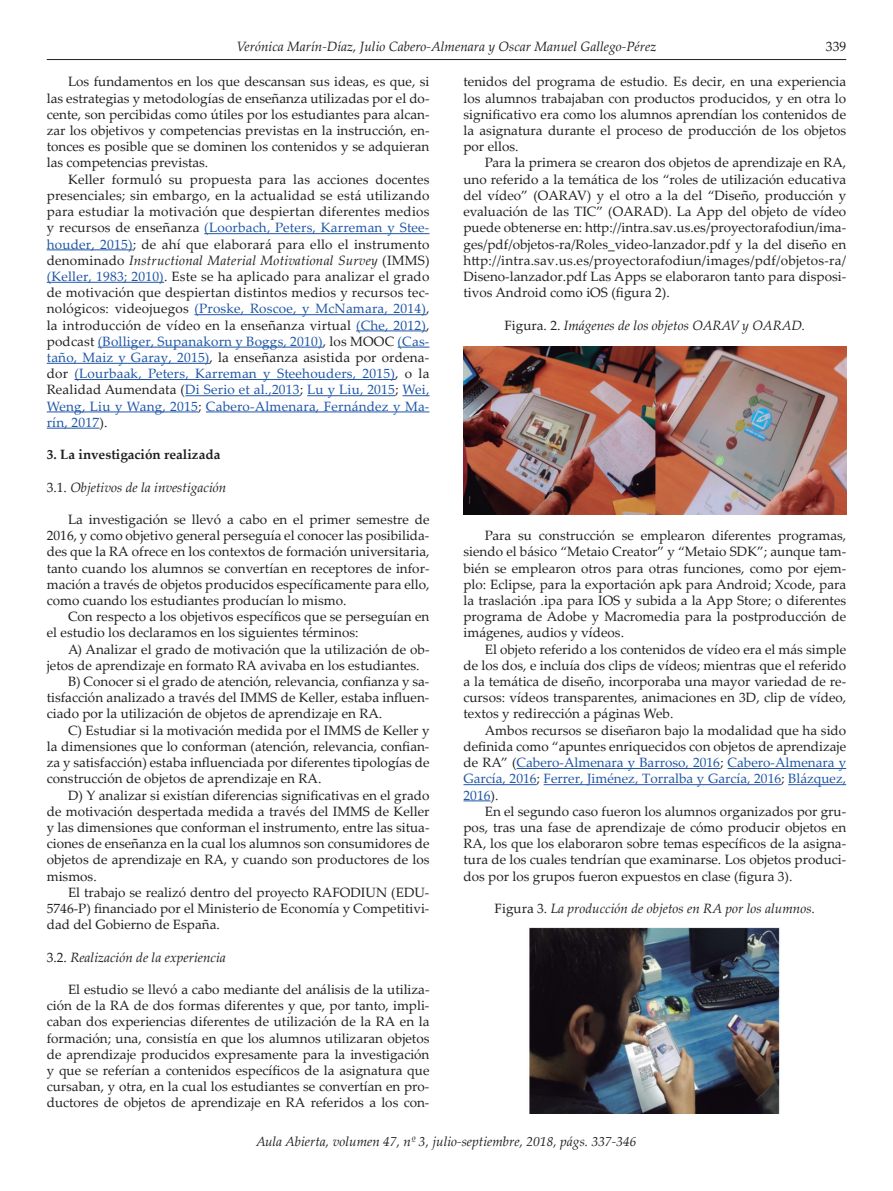
<style>
.page{position:relative;width:893px;height:1191px;background:#fff}
.page>*{position:absolute;margin:0;border:0;box-sizing:border-box;transform-origin:0 0}
.t1{font:13.5px/16.2px "Palatino Linotype";color:#231f20;text-align:justify}
.t2{font:italic 13.5px "Palatino Linotype";color:#231f20}
.t3{font:700 13.5px "Palatino Linotype";color:#231f20}
.s1{color:#1e56a6}
.s2{font-style:italic}
.s3{font-style:normal}
</style>
<div class="page">
<hr style="left:47px;top:59px;width:799px;height:1px;background:#231f20">
<hr style="left:204px;top:233px;width:225px;height:1px;background:#1e56a6">
<hr style="left:47px;top:249px;width:86px;height:1px;background:#1e56a6">
<hr style="left:47px;top:282px;width:117px;height:1px;background:#1e56a6">
<hr style="left:194px;top:314px;width:232px;height:1px;background:#1e56a6">
<hr style="left:356px;top:330px;width:70px;height:1px;background:#1e56a6">
<hr style="left:98px;top:347px;width:225px;height:1px;background:#1e56a6">
<hr style="left:398px;top:347px;width:31px;height:1px;background:#1e56a6">
<hr style="left:47px;top:363px;width:163px;height:1px;background:#1e56a6">
<hr style="left:74px;top:379px;width:321px;height:1px;background:#1e56a6">
<hr style="left:185px;top:395px;width:115px;height:1px;background:#1e56a6">
<hr style="left:307px;top:395px;width:88px;height:1px;background:#1e56a6">
<svg style="left:402px;top:395px;width:27px;height:1px"></svg>
<hr style="left:47px;top:411px;width:151px;height:1px;background:#1e56a6">
<hr style="left:206px;top:411px;width:223px;height:1px;background:#1e56a6">
<hr style="left:47px;top:428px;width:52px;height:1px;background:#1e56a6">
<hr style="left:517px;top:768px;width:203px;height:1px;background:#1e56a6">
<hr style="left:728px;top:768px;width:118px;height:1px;background:#1e56a6">
<hr style="left:463px;top:784px;width:74px;height:1px;background:#1e56a6">
<hr style="left:544px;top:784px;width:237px;height:1px;background:#1e56a6">
<hr style="left:788px;top:784px;width:58px;height:1px;background:#1e56a6">
<svg style="left:463px;top:800px;width:27px;height:1px"></svg>
<img style="left:529px;top:927px;width:251px;height:186px">
<img style="left:463px;top:347px;width:383px;height:167px">
<p class="t2" style="left:237px;top:36px;width:421px">Verónica Marín-Díaz, Julio Cabero-Almenara y Oscar Manuel Gallego-Pérez</p>
<p class="t1" style="left:826px;top:38px;width:22px">339</p>
<p class="t1" style="left:47px;top:73px;width:384px;text-indent:21px">Los fundamentos en los que descansan sus ideas, es que, si las estrategias y metodologías de enseñanza utilizadas por el do&shy;cente, son percibidas como útiles por los estudiantes para alcan&shy;zar los objetivos y competencias previstas en la instrucción, en&shy;tonces es posible que se dominen los contenidos y se adquieran las competencias previstas.</p>
<p class="t1" style="left:47px;top:170px;width:384px;text-indent:21px">Keller formuló su propuesta para las acciones docentes presenciales; sin embargo, en la actualidad se está utilizando para estudiar la motivación que despiertan diferentes medios y recursos de enseñanza <span class="s1">(Loorbach, Peters, Karreman y Stee&shy;houder, 2015)</span>; de ahí que elaborará para ello el instrumento denominado <span class="s2">Instructional Material Motivational Survey</span> (IMMS) <span class="s1">(Keller, 1983; 2010)</span>. Este se ha aplicado para analizar el grado de motivación que despiertan distintos medios y recursos tec&shy;nológicos: videojuegos <span class="s1">(Proske, Roscoe, y McNamara, 2014)</span>, la introducción de vídeo en la enseñanza virtual <span class="s1">(Che, 2012)</span>, podcast <span class="s1">(Bolliger, Supanakorn y Boggs, 2010)</span>, los MOOC <span class="s1">(Cas&shy;taño, Maiz y Garay, 2015)</span>, la enseñanza asistida por ordena&shy;dor <span class="s1">(Lourbaak, Peters, Karreman y Steehouders, 2015)</span>, o la Realidad Aumendata (<span class="s1">Di Serio et al.,2013</span>; <span class="s1">Lu y Liu, 2015</span>; <span class="s1">Wei, Weng, Liu y Wang, 2015</span>; <span class="s1">Cabero-Almenara, Fernández y Ma&shy;rín, 2017</span>).</p>
<p class="t3" style="left:47px;top:445px;width:175px">3. La investigación realizada</p>
<p class="t2" style="left:47px;top:477px;width:181px"><span class="s3">3.1.</span> Objetivos de la investigación</p>
<p class="t1" style="left:47px;top:511px;width:384px;text-indent:21px">La investigación se llevó a cabo en el primer semestre de 2016, y como objetivo general perseguía el conocer las posibilida&shy;des que la RA ofrece en los contextos de formación universitaria, tanto cuando los alumnos se convertían en receptores de infor&shy;mación a través de objetos producidos específicamente para ello, como cuando los estudiantes producían lo mismo.</p>
<p class="t1" style="left:47px;top:608px;width:384px;text-indent:21px">Con respecto a los objetivos específicos que se perseguían en el estudio los declaramos en los siguientes términos:</p>
<p class="t1" style="left:68px;top:640px;width:363px">A) Analizar el grado de motivación que la utilización de ob-</p>
<p class="t1" style="left:47px;top:656px;width:374px">jetos de aprendizaje en formato RA avivaba en los estudiantes.</p>
<p class="t1" style="left:68px;top:673px;width:363px">B) Conocer si el grado de atención, relevancia, confianza y sa-</p>
<p class="t1" style="left:47px;top:689px;width:384px">tisfacción analizado a través del IMMS de Keller, estaba influen-</p>
<p class="t1" style="left:47px;top:705px;width:337px">ciado por la utilización de objetos de aprendizaje en RA.</p>
<p class="t1" style="left:68px;top:721px;width:363px">C) Estudiar si la motivación medida por el IMMS de Keller y</p>
<p class="t1" style="left:47px;top:737px;width:384px">la dimensiones que lo conforman (atención, relevancia, confian-</p>
<p class="t1" style="left:47px;top:754px;width:384px">za y satisfacción) estaba influenciada por diferentes tipologías de</p>
<p class="t1" style="left:47px;top:770px;width:276px">construcción de objetos de aprendizaje en RA.</p>
<p class="t1" style="left:68px;top:786px;width:363px">D) Y analizar si existían diferencias significativas en el grado</p>
<p class="t1" style="left:47px;top:802px;width:384px">de motivación despertada medida a través del IMMS de Keller</p>
<p class="t1" style="left:47px;top:818px;width:384px">y las dimensiones que conforman el instrumento, entre las situa-</p>
<p class="t1" style="left:47px;top:835px;width:384px">ciones de enseñanza en la cual los alumnos son consumidores de</p>
<p class="t1" style="left:47px;top:851px;width:384px">objetos de aprendizaje en RA, y cuando son productores de los</p>
<p class="t1" style="left:47px;top:867px;width:51px">mismos.</p>
<p class="t1" style="left:68px;top:883px;width:363px">El trabajo se realizó dentro del proyecto RAFODIUN (EDU-</p>
<p class="t1" style="left:47px;top:899px;width:384px">5746-P) financiado por el Ministerio de Economía y Competitivi-</p>
<p class="t1" style="left:47px;top:916px;width:175px">dad del Gobierno de España.</p>
<p class="t2" style="left:47px;top:947px;width:180px"><span class="s3">3.2.</span> Realización de la experiencia</p>
<p class="t1" style="left:47px;top:980px;width:384px;text-indent:21px">El estudio se llevó a cabo mediante del análisis de la utiliza&shy;ción de la RA de dos formas diferentes y que, por tanto, impli&shy;caban dos experiencias diferentes de utilización de la RA en la formación; una, consistía en que los alumnos utilizaran objetos de aprendizaje producidos expresamente para la investigación y que se referían a contenidos específicos de la asignatura que cursaban, y otra, en la cual los estudiantes se convertían en pro&shy;ductores de objetos de aprendizaje en RA referidos a los con-</p>
<p class="t1" style="left:463px;top:73px;width:384px">tenidos del programa de estudio. Es decir, en una experiencia los alumnos trabajaban con productos producidos, y en otra lo significativo era como los alumnos aprendían los contenidos de la asignatura durante el proceso de producción de los objetos por ellos.</p>
<p class="t1" style="left:463px;top:154px;width:384px;text-indent:21px">Para la primera se crearon dos objetos de aprendizaje en RA, uno referido a la temática de los “roles de utilización educativa del vídeo” (OARAV) y el otro a la del “Diseño, producción y evaluación de las TIC” (OARAD). La App del objeto de vídeo puede obtenerse en: http://intra.sav.us.es/proyectorafodiun/ima&shy;ges/pdf/objetos-ra/Roles_video-lanzador.pdf y la del diseño en http://intra.sav.us.es/proyectorafodiun/images/pdf/objetos-ra/ Diseno-lanzador.pdf Las Apps se elaboraron tanto para disposi&shy;tivos Android como iOS (figura 2).</p>
<p class="t2" style="left:504px;top:315px;width:302px"><span class="s3">Figura. 2.</span> Imágenes de los objetos OARAV y OARAD.</p>
<p class="t1" style="left:463px;top:527px;width:384px;text-indent:21px">Para su construcción se emplearon diferentes programas, siendo el básico “Metaio Creator” y “Metaio SDK”; aunque tam&shy;bién se emplearon otros para otras funciones, como por ejem&shy;plo: Eclipse, para la exportación apk para Android; Xcode, para la traslación .ipa para IOS y subida a la App Store; o diferentes programa de Adobe y Macromedia para la postproducción de imágenes, audios y vídeos.</p>
<p class="t1" style="left:463px;top:640px;width:384px;text-indent:21px">El objeto referido a los contenidos de vídeo era el más simple de los dos, e incluía dos clips de vídeos; mientras que el referido a la temática de diseño, incorporaba una mayor variedad de re&shy;cursos: vídeos transparentes, animaciones en 3D, clip de vídeo, textos y redirección a páginas Web.</p>
<p class="t1" style="left:463px;top:721px;width:384px;text-indent:21px">Ambos recursos se diseñaron bajo la modalidad que ha sido definida como “apuntes enriquecidos con objetos de aprendizaje de RA” (<span class="s1">Cabero-Almenara y Barroso, 2016</span>; <span class="s1">Cabero-Almenara y García, 2016</span>; <span class="s1">Ferrer, Jiménez, Torralba y García, 2016</span>; <span class="s1">Blázquez, 2016</span>).</p>
<p class="t1" style="left:463px;top:802px;width:384px;text-indent:21px">En el segundo caso fueron los alumnos organizados por gru&shy;pos, tras una fase de aprendizaje de cómo producir objetos en RA, los que los elaboraron sobre temas específicos de la asigna&shy;tura de los cuales tendrían que examinarse. Los objetos produci&shy;dos por los grupos fueron expuestos en clase (figura 3).</p>
<p class="t2" style="left:495px;top:898px;width:322px"><span class="s3">Figura 3.</span> La producción de objetos en RA por los alumnos.</p>
<p class="t2" style="left:256px;top:1131px;width:382px">Aula Abierta, volumen 47, nº 3, julio-septiembre, 2018, págs. 337-346</p>
</div>
